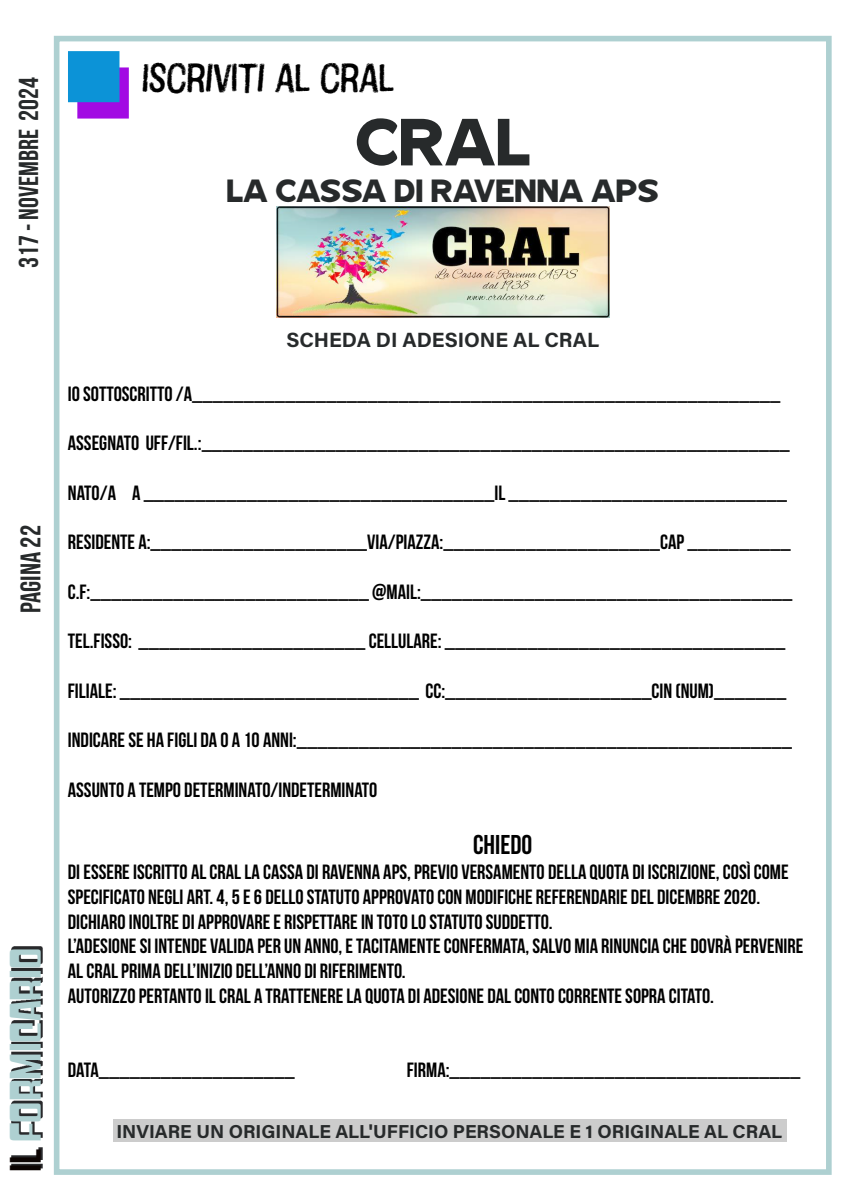
<style>
.page{position:relative;width:849px;height:1200px;background:#fff}
.page>*{position:absolute;margin:0;border:0;box-sizing:border-box;transform-origin:0 0}
.t1{font:62.5px "HWT Republic Gothic Solid";color:#272a2b}
.t2{font:45.06px "Cotton";color:#000}
.t3{font:700 38.44px "Gyparody Rg";color:#aed0d1}
.t4{font:30.19px "HWT Republic Gothic Solid";color:#272a2b}
.t5{font:28.25px "Bebas Neue";color:#272a2b}
.t6{font:27.38px "Bebas Neue";color:#272a2b}
.t7{font:27.19px "Bebas Neue";color:#000}
.t8{font:20.62px/24.8px "Bebas Neue";color:#000}
.t9{font:700 20.62px "Acumin Pro";letter-spacing:-.005em;color:#272a2b}
.t10{font:700 18.75px "Acumin Pro";color:#272a2b}
.s1{font-family:"Bebas Neue";font-weight:400;font-size:43.94px;color:#0c0402}
</style>
<div class="page">
<img style="left:11px;top:918px;width:43px;height:257px">
<div style="left:54px;top:36px;width:777px;height:1139px;border:6px solid #aed0d1"></div>
<div style="left:77px;top:67px;width:52px;height:52px;background:#a20be3"></div>
<div style="left:68px;top:51px;width:51px;height:51px;background:#0c93d7"></div>
<img style="left:276px;top:207px;width:333px;height:111px">
<div style="left:113px;top:1120px;width:673px;height:22px;background:#ccc"></div>
<h3 class="t6" style="left:14px;top:268px;width:192px;rotate:-90deg">317 - NOVEMBRE 2024</h3>
<h3 class="t5" style="left:15px;top:613px;width:90px;rotate:-90deg">PAGINA 22</h3>
<h3 class="t3" style="left:2px;top:1172px;width:226px;rotate:-90deg"><span class="s1">IL</span> Formicario</h3>
<h2 class="t2" style="left:142px;top:50px;width:253px">ISCRIVITI AL CRAL</h2>
<h1 class="t1" style="left:355px;top:104px;width:177px">CRAL</h1>
<h3 class="t4" style="left:226px;top:172px;width:434px">LA CASSA DI RAVENNA APS</h3>
<p class="t9" style="left:286px;top:325px;width:314px">SCHEDA DI ADESIONE AL CRAL</p>
<p class="t8" style="left:68px;top:381px;width:714px">IO SOTTOSCRITTO /A_________________________________________________________</p>
<p class="t8" style="left:68px;top:431px;width:723px">ASSEGNATO UFF/FIL.:_________________________________________________________</p>
<p class="t8" style="left:68px;top:480px;width:720px">NATO/A A __________________________________IL ___________________________</p>
<p class="t8" style="left:68px;top:530px;width:724px">RESIDENTE A:_____________________VIA/PIAZZA:_____________________CAP __________</p>
<p class="t8" style="left:68px;top:579px;width:725px">C.F:___________________________ @MAIL:____________________________________</p>
<p class="t8" style="left:68px;top:629px;width:719px">TEL.FISSO: ______________________ CELLULARE: _________________________________</p>
<p class="t8" style="left:68px;top:678px;width:719px">FILIALE: _____________________________ CC:____________________CIN (NUM)_______</p>
<p class="t8" style="left:68px;top:728px;width:725px">INDICARE SE HA FIGLI DA 0 A 10 ANNI:________________________________________________</p>
<p class="t8" style="left:68px;top:777px;width:311px">ASSUNTO A TEMPO DETERMINATO/INDETERMINATO</p>
<h3 class="t7" style="left:473px;top:830px;width:61px">CHIEDO</h3>
<p class="t8" style="left:68px;top:859px;width:736px">DI ESSERE ISCRITTO AL CRAL LA CASSA DI RAVENNA APS, PREVIO VERSAMENTO DELLA QUOTA DI ISCRIZIONE, COSÌ COME SPECIFICATO NEGLI ART. 4, 5 E 6 DELLO STATUTO APPROVATO CON MODIFICHE REFERENDARIE DEL DICEMBRE 2020.<br>DICHIARO INOLTRE DI APPROVARE E RISPETTARE IN TOTO LO STATUTO SUDDETTO.<br>L’ADESIONE SI INTENDE VALIDA PER UN ANNO, E TACITAMENTE CONFERMATA, SALVO MIA RINUNCIA CHE DOVRÀ PERVENIRE AL CRAL PRIMA DELL’INIZIO DELL’ANNO DI RIFERIMENTO.<br>AUTORIZZO PERTANTO IL CRAL A TRATTENERE LA QUOTA DI ADESIONE DAL CONTO CORRENTE SOPRA CITATO.</p>
<p class="t8" style="left:68px;top:1057px;width:228px">DATA___________________</p>
<p class="t8" style="left:407px;top:1057px;width:395px">FIRMA:__________________________________</p>
<p class="t10" style="left:116px;top:1118px;width:667px">INVIARE UN ORIGINALE ALL'UFFICIO PERSONALE E 1 ORIGINALE AL CRAL</p>
</div>
